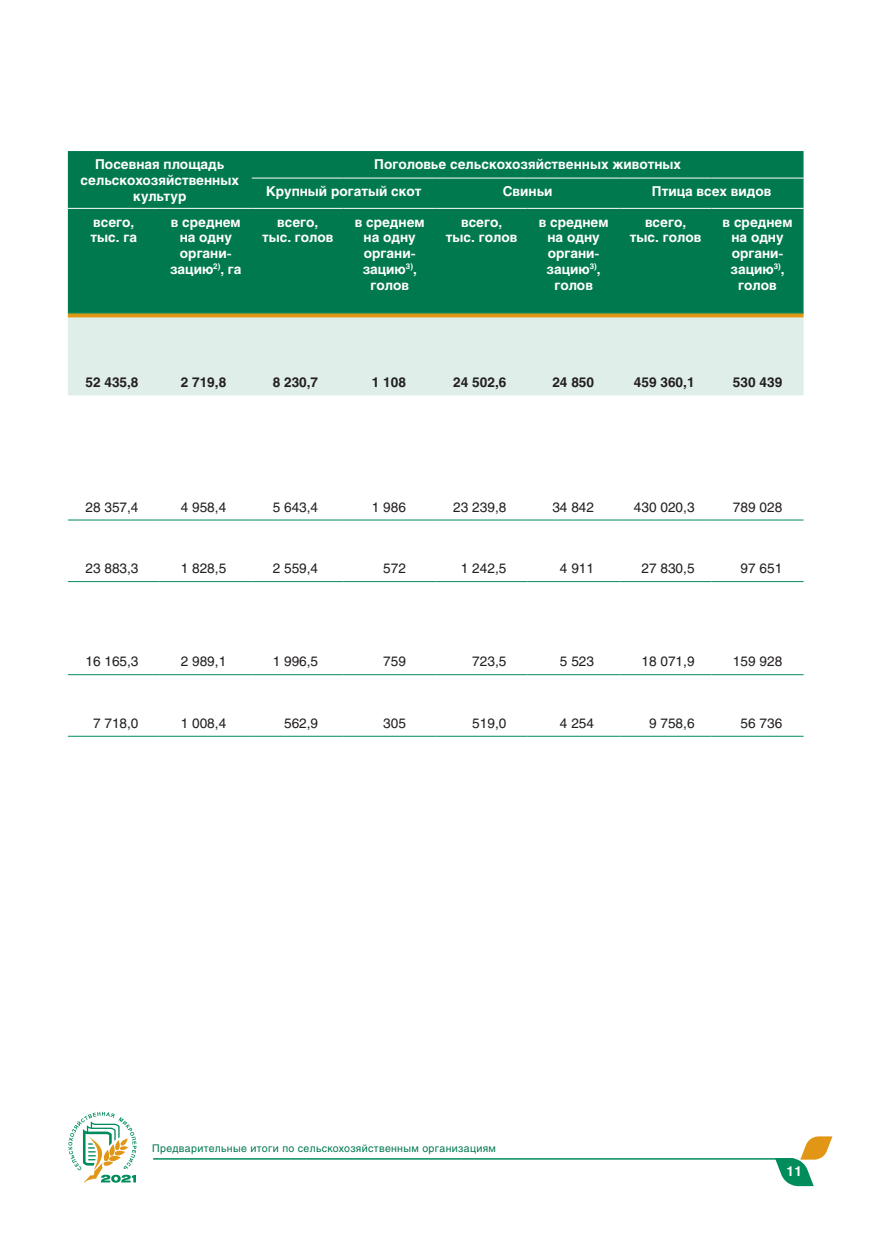
<style>
.page{position:relative;width:872px;height:1234px;background:#fff}
.page>*{position:absolute;margin:0;border:0;box-sizing:border-box;transform-origin:0 0}
.t1{font:700 13.5px/15.8px "Helios C";color:#fff;text-align:center}
.t2{font:13.5px "Helios C";color:#231f20}
.t3{font:700 13.5px "Helios C";color:#231f20}
.t4{font:10.5px "Helios";letter-spacing:.03em;color:#00794e}
</style>
<div class="page">
<svg style="left:775px;top:1136px;width:57px;height:49px"></svg>
<svg style="left:68px;top:1111px;width:68px;height:71px"></svg>
<hr style="left:153px;top:1157px;width:641px;height:2px;background:#008c5b">
<div style="left:68px;top:151px;width:735px;height:161px;background:#00794e"></div>
<svg style="left:68px;top:313px;width:735px;height:4px;background:#c7941d"></svg>
<div style="left:68px;top:317px;width:735px;height:78px;background:#dfeee8"></div>
<hr style="left:68px;top:312px;width:92px;height:1px;background:#008c5b">
<hr style="left:160px;top:312px;width:92px;height:1px;background:#008c5b">
<hr style="left:252px;top:312px;width:92px;height:1px;background:#008c5b">
<hr style="left:344px;top:312px;width:92px;height:1px;background:#008c5b">
<hr style="left:436px;top:312px;width:91px;height:1px;background:#008c5b">
<hr style="left:527px;top:312px;width:92px;height:1px;background:#008c5b">
<hr style="left:619px;top:312px;width:92px;height:1px;background:#008c5b">
<hr style="left:711px;top:312px;width:92px;height:1px;background:#008c5b">
<hr style="left:68px;top:581px;width:92px;height:1px;background:#008c5b">
<hr style="left:160px;top:581px;width:92px;height:1px;background:#008c5b">
<hr style="left:252px;top:581px;width:92px;height:1px;background:#008c5b">
<hr style="left:344px;top:581px;width:92px;height:1px;background:#008c5b">
<hr style="left:436px;top:581px;width:91px;height:1px;background:#008c5b">
<hr style="left:527px;top:581px;width:92px;height:1px;background:#008c5b">
<hr style="left:619px;top:581px;width:92px;height:1px;background:#008c5b">
<hr style="left:711px;top:581px;width:92px;height:1px;background:#008c5b">
<hr style="left:68px;top:674px;width:92px;height:1px;background:#008c5b">
<hr style="left:160px;top:674px;width:92px;height:1px;background:#008c5b">
<hr style="left:252px;top:674px;width:92px;height:1px;background:#008c5b">
<hr style="left:344px;top:674px;width:92px;height:1px;background:#008c5b">
<hr style="left:436px;top:674px;width:91px;height:1px;background:#008c5b">
<hr style="left:527px;top:674px;width:92px;height:1px;background:#008c5b">
<hr style="left:619px;top:674px;width:92px;height:1px;background:#008c5b">
<hr style="left:711px;top:674px;width:92px;height:1px;background:#008c5b">
<hr style="left:68px;top:735px;width:92px;height:1px;background:#008c5b">
<hr style="left:160px;top:735px;width:92px;height:1px;background:#008c5b">
<hr style="left:252px;top:735px;width:92px;height:1px;background:#008c5b">
<hr style="left:344px;top:735px;width:92px;height:1px;background:#008c5b">
<hr style="left:436px;top:735px;width:91px;height:1px;background:#008c5b">
<hr style="left:527px;top:735px;width:92px;height:1px;background:#008c5b">
<hr style="left:619px;top:735px;width:92px;height:1px;background:#008c5b">
<hr style="left:711px;top:735px;width:92px;height:1px;background:#008c5b">
<hr style="left:68px;top:208px;width:92px;height:1px;background:#fff">
<hr style="left:160px;top:208px;width:92px;height:1px;background:#fff">
<hr style="left:252px;top:178px;width:92px;height:1px;background:#fff">
<hr style="left:344px;top:178px;width:92px;height:1px;background:#fff">
<hr style="left:436px;top:178px;width:91px;height:1px;background:#fff">
<hr style="left:527px;top:178px;width:92px;height:1px;background:#fff">
<hr style="left:619px;top:178px;width:92px;height:1px;background:#fff">
<hr style="left:711px;top:178px;width:92px;height:1px;background:#fff">
<hr style="left:252px;top:208px;width:92px;height:1px;background:#fff">
<hr style="left:344px;top:208px;width:92px;height:1px;background:#fff">
<hr style="left:436px;top:208px;width:91px;height:1px;background:#fff">
<hr style="left:527px;top:208px;width:92px;height:1px;background:#fff">
<hr style="left:619px;top:208px;width:92px;height:1px;background:#fff">
<hr style="left:711px;top:208px;width:92px;height:1px;background:#fff">
<hr style="left:68px;top:519px;width:92px;height:1px;background:#008c5b">
<hr style="left:160px;top:519px;width:92px;height:1px;background:#008c5b">
<hr style="left:252px;top:519px;width:92px;height:1px;background:#008c5b">
<hr style="left:344px;top:519px;width:92px;height:1px;background:#008c5b">
<hr style="left:436px;top:519px;width:91px;height:1px;background:#008c5b">
<hr style="left:527px;top:519px;width:92px;height:1px;background:#008c5b">
<hr style="left:619px;top:519px;width:92px;height:1px;background:#008c5b">
<hr style="left:711px;top:519px;width:92px;height:1px;background:#008c5b">
<p class="t1" style="left:81px;top:156px;width:160px">Посевная площадь сельскохозяйственных культур</p>
<p class="t1" style="left:266px;top:151px;width:416px;line-height:27px;text-align:left;text-indent:108px">Поголовье сельскохозяйственных животных<br>Крупный рогатый скот</p>
<p class="t1" style="left:503px;top:183px;width:51px">Свиньи</p>
<p class="t1" style="left:652px;top:183px;width:121px">Птица всех видов</p>
<p class="t1" style="left:91px;top:214px;width:48px;text-align:left">всего, тыс. га</p>
<p class="t1" style="left:170px;top:214px;width:73px">в среднем на одну органи&shy;зацию<sup>2)</sup>, га</p>
<p class="t1" style="left:262px;top:214px;width:73px">всего, тыс. голов</p>
<p class="t1" style="left:355px;top:214px;width:71px">в среднем на одну органи&shy;зацию<sup>3)</sup>, голов</p>
<p class="t1" style="left:446px;top:214px;width:73px">всего, тыс. голов</p>
<p class="t1" style="left:539px;top:214px;width:71px">в среднем на одну органи&shy;зацию<sup>3)</sup>, голов</p>
<p class="t1" style="left:630px;top:214px;width:73px">всего, тыс. голов</p>
<p class="t1" style="left:722px;top:214px;width:71px">в среднем на одну органи&shy;зацию<sup>3)</sup>, голов</p>
<p class="t3" style="left:85px;top:374px;width:55px">52 435,8</p>
<p class="t3" style="left:181px;top:374px;width:47px">2 719,8</p>
<p class="t3" style="left:273px;top:374px;width:47px">8 230,7</p>
<p class="t3" style="left:372px;top:374px;width:36px">1 108</p>
<p class="t3" style="left:453px;top:374px;width:55px">24 502,6</p>
<p class="t3" style="left:552px;top:374px;width:43px">24 850</p>
<p class="t3" style="left:634px;top:374px;width:62px">459 360,1</p>
<p class="t3" style="left:733px;top:374px;width:51px">530 439</p>
<p class="t2" style="left:85px;top:498px;width:55px">28 357,4</p>
<p class="t2" style="left:181px;top:498px;width:47px">4 958,4</p>
<p class="t2" style="left:273px;top:498px;width:47px">5 643,4</p>
<p class="t2" style="left:372px;top:498px;width:36px">1 986</p>
<p class="t2" style="left:453px;top:498px;width:55px">23 239,8</p>
<p class="t2" style="left:552px;top:498px;width:43px">34 842</p>
<p class="t2" style="left:634px;top:498px;width:62px">430 020,3</p>
<p class="t2" style="left:733px;top:498px;width:51px">789 028</p>
<p class="t2" style="left:85px;top:560px;width:55px">23 883,3</p>
<p class="t2" style="left:181px;top:560px;width:47px">1 828,5</p>
<p class="t2" style="left:273px;top:560px;width:47px">2 559,4</p>
<p class="t2" style="left:383px;top:560px;width:24px">572</p>
<p class="t2" style="left:461px;top:560px;width:47px">1 242,5</p>
<p class="t2" style="left:560px;top:560px;width:36px">4 911</p>
<p class="t2" style="left:641px;top:560px;width:55px">27 830,5</p>
<p class="t2" style="left:740px;top:560px;width:43px">97 651</p>
<p class="t2" style="left:85px;top:653px;width:55px">16 165,3</p>
<p class="t2" style="left:181px;top:653px;width:47px">2 989,1</p>
<p class="t2" style="left:273px;top:653px;width:47px">1 996,5</p>
<p class="t2" style="left:383px;top:653px;width:24px">759</p>
<p class="t2" style="left:472px;top:653px;width:36px">723,5</p>
<p class="t2" style="left:560px;top:653px;width:36px">5 523</p>
<p class="t2" style="left:641px;top:653px;width:55px">18 071,9</p>
<p class="t2" style="left:733px;top:653px;width:51px">159 928</p>
<p class="t2" style="left:93px;top:714px;width:47px">7 718,0</p>
<p class="t2" style="left:181px;top:714px;width:47px">1 008,4</p>
<p class="t2" style="left:284px;top:714px;width:36px">562,9</p>
<p class="t2" style="left:383px;top:714px;width:24px">305</p>
<p class="t2" style="left:472px;top:714px;width:36px">519,0</p>
<p class="t2" style="left:560px;top:714px;width:36px">4 254</p>
<p class="t2" style="left:649px;top:714px;width:47px">9 758,6</p>
<p class="t2" style="left:740px;top:714px;width:43px">56 736</p>
<p class="t4" style="left:152px;top:1141px;width:345px">Предварительные итоги по сельскохозяйственным организациям</p>
<p class="t1" style="left:786px;top:1163px;width:17px">11</p>
</div>
